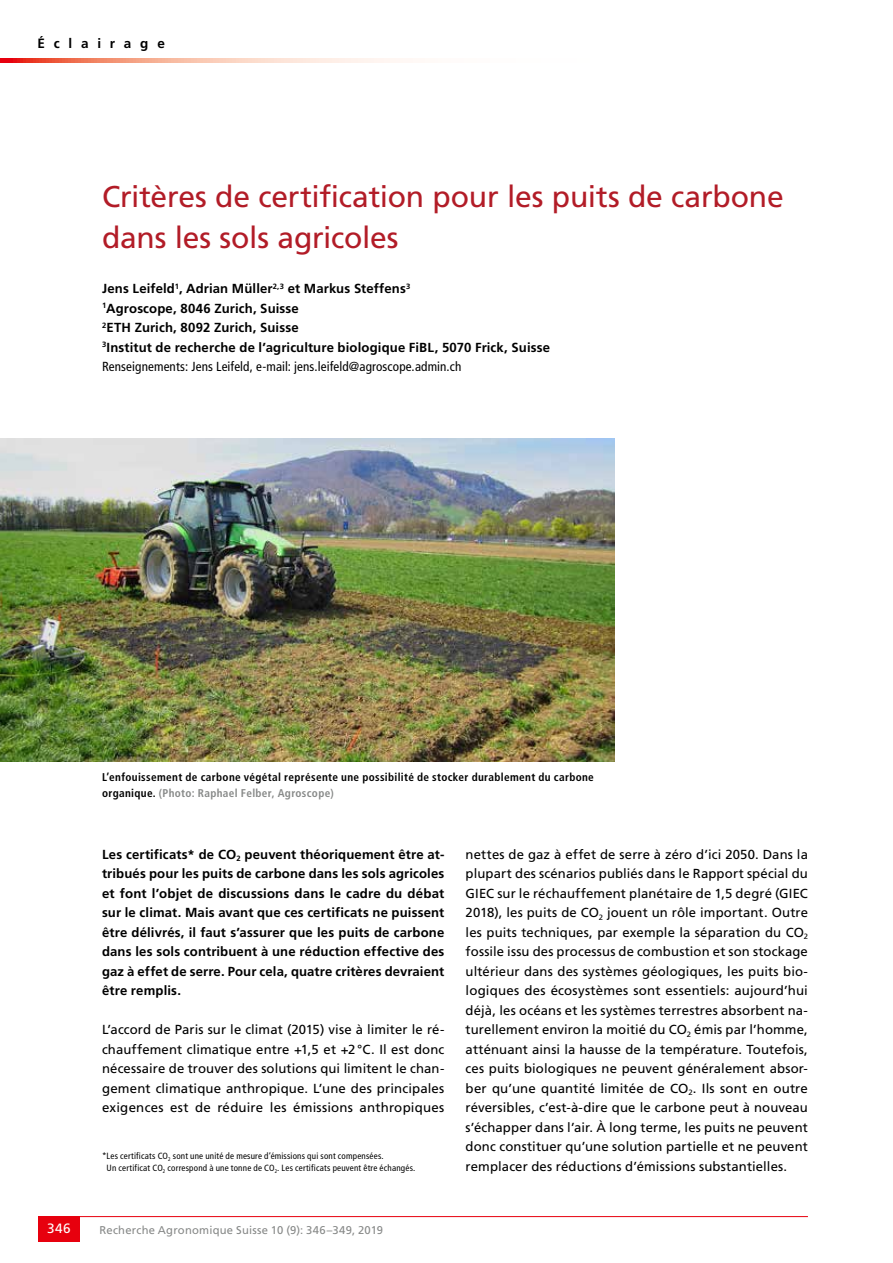
<style>
.page{position:relative;width:893px;height:1263px;background:#fff}
.page>*{position:absolute;margin:0;border:0;box-sizing:border-box;transform-origin:0 0}
.t1{font:30px/40.5px "Frutiger LT Std";letter-spacing:-.01em;color:#b21c27}
.t2{font:700 13.5px "Frutiger LT Std";letter-spacing:.65em;color:#000}
.t3{font:13.5px "Frutiger LT Std";color:#fff}
.t4{font:13.2px/19.5px "Frutiger LT Std";letter-spacing:.015em;color:#000;text-align:justify}
.t5{font:700 13.2px/19.5px "Frutiger LT Std";letter-spacing:.01em;color:#000;text-align:justify}
.t6{font:700 condensed 11.25px/16.5px "Frutiger LT Std";letter-spacing:.03em;color:#000}
.t7{font:11.25px "Frutiger LT Std";letter-spacing:.02em;color:#878988}
.t8{font:condensed 9px/12px "Frutiger LT Std";letter-spacing:.02em;color:#000}
.s1{font-weight:400;font-stretch:condensed}
.s2{color:#878988}
</style>
<div class="page">
<svg style="left:0;top:58px;width:403px;height:5px;background:#f6b09e"></svg>
<hr style="left:38px;top:1216px;width:770px;height:1px;background:#e7000e">
<div style="left:38px;top:1216px;width:42px;height:26px;background:#e7000e"></div>
<img style="left:0;top:438px;width:614px;height:323px">
<p class="t2" style="left:37px;top:36px;width:129px">Éclairage</p>
<h1 class="t1" style="left:102px;top:177px;width:683px">Critères de certification pour les puits de carbone dans les sols agricoles</h1>
<p class="t5" style="left:102px;top:279px;width:450px;text-align:left">Jens Leifeld<sup>1</sup>, Adrian Müller<sup>2,3</sup> et Markus Steffens<sup>3<br>1</sup>Agroscope, 8046 Zurich, Suisse<br><sup>2</sup>ETH Zurich, 8092 Zurich, Suisse<br><sup>3</sup>Institut de recherche de l’agriculture biologique FiBL, 5070 Frick, Suisse <span class="s1">Renseignements: Jens Leifeld, e-mail: jens.leifeld@agroscope.admin.ch</span></p>
<p class="t6" style="left:102px;top:768px;width:493px">L’enfouissement de carbone végétal représente une possibilité de stocker durablement du carbone organique. <span class="s2">(Photo: Raphael Felber, Agroscope)</span></p>
<p class="t5" style="left:102px;top:844px;width:344px">Les certificats* de CO<sub>2</sub> peuvent théoriquement être at&shy;tribués pour les puits de carbone dans les sols agricoles et font l’objet de discussions dans le cadre du débat sur le climat. Mais avant que ces certificats ne puissent être délivrés, il faut s’assurer que les puits de carbone dans les sols contribuent à une réduction effective des gaz à effet de serre. Pour cela, quatre critères devraient être remplis.</p>
<p class="t4" style="left:102px;top:1020px;width:344px">L’accord de Paris sur le climat (2015) vise à limiter le ré&shy;chauffement climatique entre +1,5 et +2°C. Il est donc nécessaire de trouver des solutions qui limitent le chan&shy;gement climatique anthropique. L’une des principales exigences est de réduire les émissions anthropiques</p>
<p class="t8" style="left:107px;top:1150px;width:310px;text-indent:-5px">*Les certificats CO<sub>2</sub> sont une unité de mesure d‘émissions qui sont compensées.<br>Un certificat CO<sub>2</sub> correspond à une tonne de CO<sub>2</sub>. Les certificats peuvent être échangés.</p>
<p class="t3" style="left:47px;top:1221px;width:25px">346</p>
<p class="t7" style="left:99px;top:1223px;width:285px">Recherche Agronomique Suisse 10 (9): 346–349, 2019</p>
<p class="t4" style="left:466px;top:844px;width:344px">nettes de gaz à effet de serre à zéro d’ici 2050. Dans la plupart des scénarios publiés dans le Rapport spécial du GIEC sur le réchauffement planétaire de 1,5 degré (GIEC 2018), les puits de CO<sub>2</sub> jouent un rôle important. Outre les puits techniques, par exemple la séparation du CO<sub>2 </sub>fossile issu des processus de combustion et son stockage ultérieur dans des systèmes géologiques, les puits bio&shy;logiques des écosystèmes sont essentiels: aujourd’hui déjà, les océans et les systèmes terrestres absorbent na&shy;turellement environ la moitié du CO<sub>2</sub> émis par l’homme, atténuant ainsi la hausse de la température. Toutefois, ces puits biologiques ne peuvent généralement absor&shy;ber qu’une quantité limitée de CO<sub>2</sub>. Ils sont en outre réversibles, c’est-à-dire que le carbone peut à nouveau s’échapper dans l’air. À long terme, les puits ne peuvent donc constituer qu’une solution partielle et ne peuvent remplacer des réductions d’émissions substantielles.</p>
</div>
